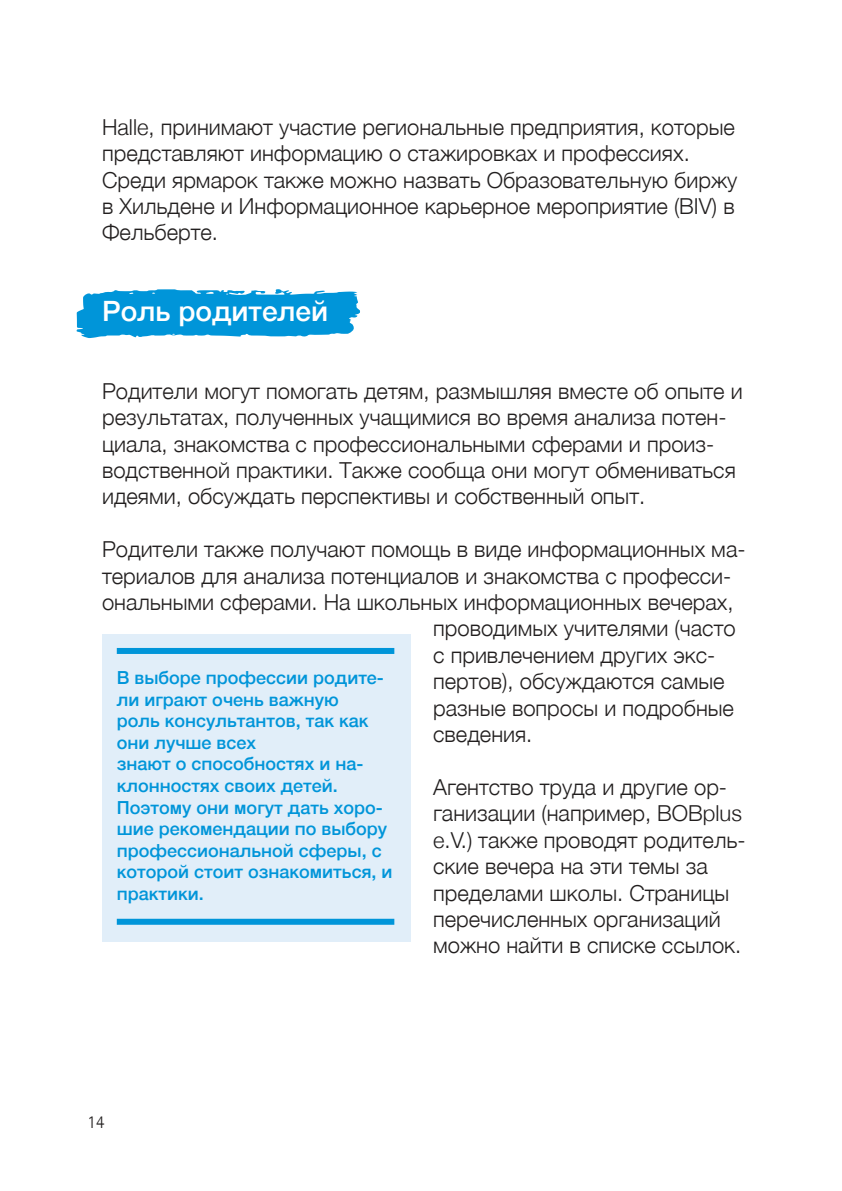
<style>
.page{position:relative;width:842px;height:1191px;background:#fff}
.page>*{position:absolute;margin:0;border:0;box-sizing:border-box;transform-origin:0 0}
.t1{font:500 28px "Helvetica Neue";color:#fff}
.t2{font:300 22px/26.4px "Helvetica Neue";color:#221f1f}
.t3{font:500 18px/21.6px "Helvetica Neue";color:#0095d9}
.t4{font:300 18px "Agfa Rotis Sans Serif";color:#221f1f}
</style>
<div class="page">
<svg style="left:76px;top:289px;width:284px;height:49px"></svg>
<div style="left:102px;top:634px;width:308px;height:307px;background:#e1eef9"></div>
<div style="left:117px;top:648px;width:277px;height:6px;background:#0095d9"></div>
<div style="left:117px;top:918px;width:277px;height:6px;background:#0095d9"></div>
<p class="t2" style="left:102px;top:112px;width:637px">Halle, принимают участие региональные предприятия, которые представляют информацию о стажировках и профессиях.<br>Среди ярмарок также можно назвать Образовательную биржу в Хильдене и Информационное карьерное мероприятие (BIV) в Фельберте.</p>
<p class="t1" style="left:102px;top:288px;width:228px">Роль родителей</p>
<p class="t2" style="left:102px;top:376px;width:642px">Родители могут помогать детям, размышляя вместе об опыте и результатах, полученных учащимися во время анализа потен&shy;циала, знакомства с профессиональными сферами и произ&shy;водственной практики. Также сообща они могут обмениваться идеями, обсуждать перспективы и собственный опыт.</p>
<p class="t2" style="left:102px;top:534px;width:645px">Родители также получают помощь в виде информационных ма-</p>
<p class="t2" style="left:102px;top:561px;width:631px">териалов для анализа потенциалов и знакомства с професси-</p>
<p class="t2" style="left:102px;top:587px;width:633px">ональными сферами. На школьных информационных вечерах,</p>
<p class="t2" style="left:433px;top:614px;width:304px">проводимых учителями (часто</p>
<p class="t2" style="left:433px;top:640px;width:284px">с привлечением других экс-</p>
<p class="t2" style="left:433px;top:666px;width:293px">пертов), обсуждаются самые</p>
<p class="t2" style="left:433px;top:693px;width:302px">разные вопросы и подробные</p>
<p class="t2" style="left:433px;top:719px;width:101px">сведения.</p>
<p class="t2" style="left:433px;top:772px;width:314px">Агентство труда и другие ор&shy;ганизации (например, BOBplus e.V.) также проводят родитель&shy;ские вечера на эти темы за пределами школы. Страницы перечисленных организаций можно найти в списке ссылок.</p>
<p class="t3" style="left:117px;top:665px;width:277px">В выборе профессии родите&shy;ли играют очень важную<br>роль консультантов, так как они лучше всех<br>знают о способностях и на&shy;клонностях своих детей.<br>Поэтому они могут дать хоро&shy;шие рекомендации по выбору профессиональной сферы, с которой стоит ознакомиться, и практики.</p>
<p class="t4" style="left:87px;top:1113px;width:19px">14</p>
</div>
